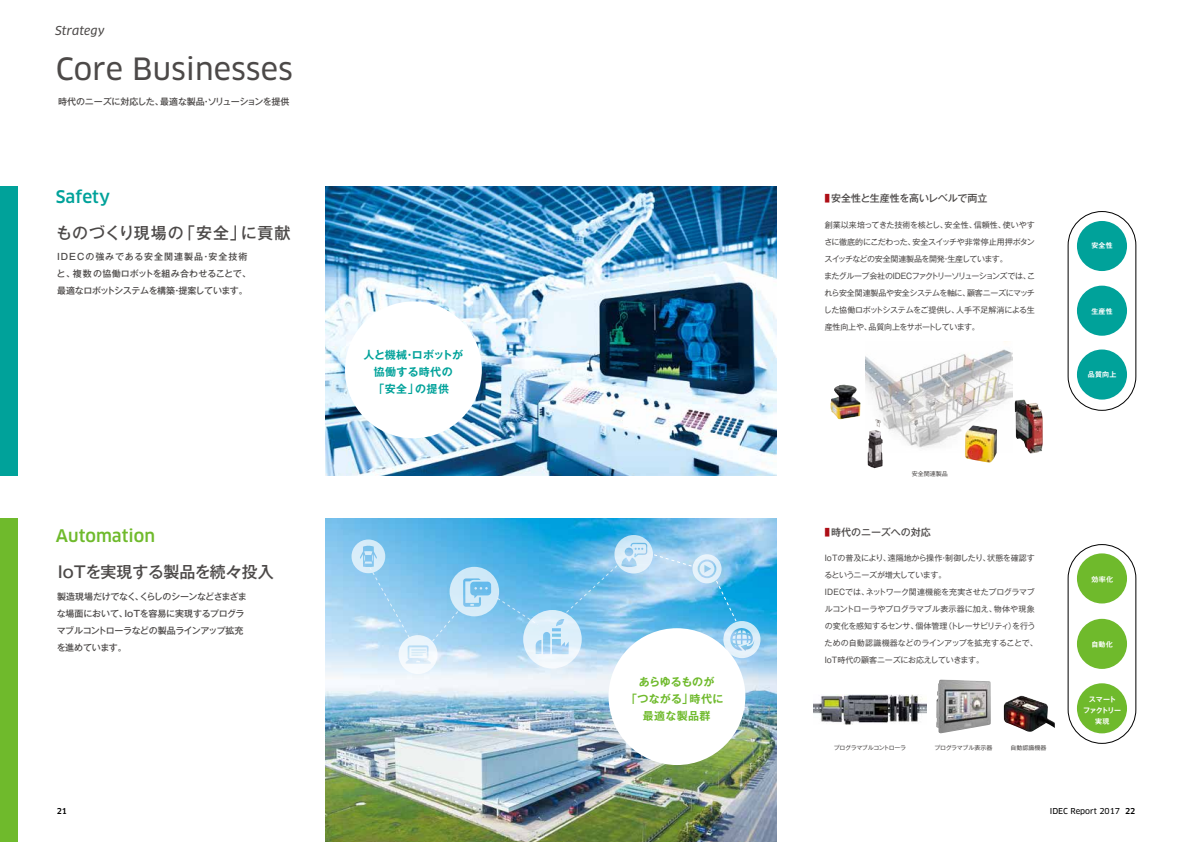
<style>
.page{position:relative;width:1191px;height:842px;background:#fff}
.page>*{position:absolute;margin:0;border:0;box-sizing:border-box;transform-origin:0 0}
.t1{font:30px "Clan OT News";color:#4c4948}
.t2{font:500 17px "Clan OT";color:#6fba2c}
.t3{font:500 17px "Clan OT";color:#00a29a}
.t4{font:500 16px "Gothic MB101 Pr 5";color:#4c4948}
.t5{font:italic 12px "Clan OT News";color:#4c4948}
.t6{font:700 11px "Gothic MB101 Pr 5 De";letter-spacing:.04em;color:#00a29a}
.t7{font:700 11px/17px "Gothic MB101 Pr 5 De";letter-spacing:.02em;color:#6fba2c}
.t8{font:700 11px/17px "Gothic MB101 Pr 5 De";letter-spacing:-.005em;color:#6fba2c}
.t9{font:700 11px "Gothic MB101 Pr 5 De";letter-spacing:-.025em;color:#00a29a}
.t10{font:500 10px "Gothic MB101 Pr 5";color:#4c4948}
.t11{font:500 9px/17px "Gothic MB101 Pr 5";letter-spacing:-.025em;color:#4c4948}
.t12{font:500 9px "Gothic MB101 Pr 5";letter-spacing:-.05em;color:#4c4948}
.t13{font:500 9px/17px "Gothic MB101 Pr 5";letter-spacing:.065em;color:#4c4948}
.t14{font:500 9px/17px "Gothic MB101 Pr 5";letter-spacing:-.045em;color:#4c4948}
.t15{font:8px/17px "Gothic MB101 Pr 5";letter-spacing:-.03em;color:#4c4948}
.t16{font:8px/17px "Gothic MB101 Pr 5";letter-spacing:-.055em;color:#4c4948}
.t17{font:8px/17px "Gothic MB101 Pr 5";letter-spacing:-.01em;color:#4c4948}
.t18{font:8px "Gothic MB101 Pr 5";letter-spacing:-.07em;color:#4c4948}
.t19{font:8px "Gothic MB101 Pr 5";letter-spacing:-.06em;color:#4c4948}
.t20{font:8px "Clan OT News";color:#000}
.t21{font:8px "Gothic MB101 Pr 5";letter-spacing:-.005em;color:#4c4948}
.t22{font:500 8px "Clan OT";color:#000}
.t23{font:700 7px "Gothic MB101 Pr 5 De";letter-spacing:.04em;color:#fff}
.t24{font:700 7px/11px "Gothic MB101 Pr 5 De";letter-spacing:-.075em;color:#fff;text-align:center}
.t25{font:6px "Gothic MB101 Pr 5";letter-spacing:-.04em;color:#4c4948}
.t26{font:6px "Gothic MB101 Pr 5";letter-spacing:-.07em;color:#4c4948}
.s1{color:#ae0e16}
</style>
<div class="page">
<div style="left:0;top:187px;width:18px;height:289px;background:#00a29a"></div>
<div style="left:0;top:519px;width:18px;height:323px;background:#6fba2c"></div>
<img style="left:326px;top:187px;width:450px;height:289px">
<img style="left:326px;top:519px;width:450px;height:323px">
<div style="left:1077px;top:221px;width:50px;height:50px;background:#00a29a;border-radius:50%"></div>
<div style="left:1077px;top:286px;width:50px;height:50px;background:#00a29a;border-radius:50%"></div>
<div style="left:1077px;top:349px;width:50px;height:51px;background:#00a29a;border-radius:50%"></div>
<div style="left:1077px;top:619px;width:50px;height:50px;background:#6fba2c;border-radius:50%"></div>
<div style="left:1077px;top:683px;width:50px;height:50px;background:#6fba2c;border-radius:50%"></div>
<div style="left:1077px;top:553px;width:50px;height:50px;background:#6fba2c;border-radius:50%"></div>
<div style="left:1068px;top:544px;width:67px;height:199px;border:1px solid #000;border-radius:34px"></div>
<div style="left:1068px;top:211px;width:67px;height:199px;border:1px solid #000;border-radius:34px"></div>
<img style="left:1003px;top:696px;width:51px;height:36px">
<img style="left:813px;top:694px;width:113px;height:30px">
<img style="left:936px;top:679px;width:54px;height:54px">
<svg style="left:865px;top:349px;width:148px;height:99px"></svg>
<svg style="left:834px;top:384px;width:11px;height:7px"></svg>
<img style="left:867px;top:419px;width:15px;height:49px">
<img style="left:1014px;top:399px;width:28px;height:55px">
<img style="left:965px;top:425px;width:32px;height:38px">
<svg style="left:351px;top:535px;width:409px;height:139px;background:#8ecbee"></svg>
<div style="left:608px;top:628px;width:137px;height:137px;background:#fff;border-radius:50%"></div>
<div style="left:345px;top:301px;width:137px;height:137px;background:#fff;border-radius:50%"></div>
<h3 class="t5" style="left:55px;top:24px;width:51px">Strategy</h3>
<h1 class="t1" style="left:56px;top:51px;width:239px">Core Businesses</h1>
<p class="t12" style="left:160px;top:94px;width:131px">最適な製品ソリューションを提供</p>
<p class="t11" style="left:58px;top:93px;width:107px">時代のニーズに対応した、</p>
<p class="t11" style="left:202px;top:93px;width:10px">・</p>
<h2 class="t3" style="left:56px;top:187px;width:56px">Safety</h2>
<p class="t10" style="left:824px;top:190px;width:164px"><span class="s1">■</span> 安全性と生産性を高いレベルで両立</p>
<h3 class="t4" style="left:56px;top:219px;width:129px">ものづくり現場の</h3>
<h3 class="t4" style="left:179px;top:219px;width:68px">「安全」</h3>
<h3 class="t4" style="left:241px;top:219px;width:51px">に貢献</h3>
<p class="t13" style="left:73px;top:248px;width:180px;text-indent:-16px">IDECの強みである安全関連製品<br>複数の協働ロボットを組み合わせることで、</p>
<p class="t11" style="left:208px;top:248px;width:40px">安全技術</p>
<p class="t11" style="left:201px;top:248px;width:10px">・</p>
<p class="t14" style="left:57px;top:265px;width:193px">と、<br>最適なロボットシステムを構築提案しています。</p>
<p class="t11" style="left:172px;top:282px;width:10px">・</p>
<p class="t15" style="left:944px;top:215px;width:34px">安全性、</p>
<p class="t15" style="left:912px;top:215px;width:124px;text-indent:-88px">創業以来培ってきた技術を核とし、<br>安全スイッチや非常停止用押ボタン</p>
<p class="t15" style="left:973px;top:215px;width:34px">信頼性、</p>
<p class="t15" style="left:1002px;top:215px;width:34px">使いやす</p>
<p class="t16" style="left:824px;top:232px;width:185px">さに徹底的にこだわった、<br>スイッチなどの安全関連製品を開発生産しています。</p>
<p class="t15" style="left:942px;top:249px;width:9px">・</p>
<p class="t18" style="left:824px;top:269px;width:212px">またグループ会社のIDECファクトリーソリューションズではこ、</p>
<p class="t15" style="left:967px;top:283px;width:69px">顧客ニーズにマッチ</p>
<p class="t15" style="left:956px;top:283px;width:80px;text-indent:-132px">れら安全関連製品や安全システムを軸に、<br>人手不足解消による生</p>
<p class="t16" style="left:868px;top:300px;width:113px;text-indent:-45px">した協働ロボットシステムをご提供し、<br>品質向上をサポートしています。</p>
<p class="t15" style="left:824px;top:317px;width:49px">産性向上や、</p>
<p class="t23" style="left:1091px;top:240px;width:23px">安全性</p>
<p class="t23" style="left:1091px;top:305px;width:23px">生産性</p>
<h3 class="t9" style="left:363px;top:346px;width:101px">人と機械ロボットが</h3>
<h3 class="t6" style="left:404px;top:346px;width:12px">・</h3>
<h3 class="t6" style="left:374px;top:363px;width:81px">協働する時代の</h3>
<h3 class="t6" style="left:415px;top:380px;width:35px">の提供</h3>
<h3 class="t6" style="left:373px;top:380px;width:47px">「安全」</h3>
<p class="t23" style="left:1087px;top:369px;width:30px">品質向上</p>
<p class="t25" style="left:911px;top:468px;width:37px">安全関連製品</p>
<h2 class="t2" style="left:56px;top:526px;width:101px">Automation</h2>
<p class="t10" style="left:824px;top:524px;width:108px"><span class="s1">■</span> 時代のニーズへの対応</p>
<h3 class="t4" style="left:58px;top:558px;width:217px">IoTを実現する製品を続々投入</h3>
<p class="t12" style="left:57px;top:589px;width:191px">製造現場だけでなくくらしのシーンなどさまざま</p>
<p class="t11" style="left:124px;top:587px;width:121px;text-indent:11px">、<br>IoTを容易に実現するプログラ</p>
<p class="t11" style="left:57px;top:604px;width:188px">な場面において、<br>マブルコントローラなどの製品ラインアップ拡充を進めています。</p>
<p class="t15" style="left:987px;top:549px;width:49px">状態を確認す</p>
<p class="t15" style="left:887px;top:549px;width:104px">遠隔地から操作制御したり、</p>
<p class="t21" style="left:824px;top:551px;width:68px">IoTの普及により、</p>
<p class="t19" style="left:824px;top:568px;width:123px">るというニーズが増大しています。</p>
<p class="t15" style="left:866px;top:583px;width:170px">ネットワーク関連機能を充実させたプログラマブ</p>
<p class="t15" style="left:939px;top:549px;width:9px">・</p>
<p class="t15" style="left:824px;top:583px;width:46px">IDECでは、</p>
<p class="t15" style="left:915px;top:600px;width:121px;text-indent:-91px">ルコントローラやプログラマブル表示器に加え、<br>個体管理トレーサビリティを行う</p>
<p class="t15" style="left:993px;top:600px;width:42px">物体や現象</p>
<p class="t15" style="left:944px;top:617px;width:9px">（</p>
<p class="t15" style="left:1008px;top:617px;width:9px">）</p>
<p class="t17" style="left:824px;top:617px;width:215px">の変化を感知するセンサ、<br>ための自動認識機器などのラインアップを拡充することで、<br>IoT時代の顧客ニーズにお応えしていきます。</p>
<p class="t23" style="left:1091px;top:573px;width:23px">効率化</p>
<p class="t23" style="left:1091px;top:639px;width:23px">自動化</p>
<h3 class="t8" style="left:689px;top:672px;width:35px;text-indent:-51px">あらゆるものが時代に</h3>
<h3 class="t7" style="left:643px;top:689px;width:69px;text-indent:-17px">「つながる」<br>最適な製品群</h3>
<p class="t24" style="left:1083px;top:693px;width:40px">スマート<br>ファクトリー実現</p>
<p class="t26" style="left:834px;top:743px;width:74px">プログラマブルコントローラ</p>
<p class="t25" style="left:934px;top:743px;width:59px">プログラマブル表示器</p>
<p class="t25" style="left:1010px;top:743px;width:37px">自動認識機器</p>
<p class="t22" style="left:57px;top:806px;width:12px">21</p>
<p class="t20" style="left:1049px;top:806px;width:72px">IDEC Report 2017</p>
<p class="t22" style="left:1125px;top:806px;width:12px">22</p>
</div>
